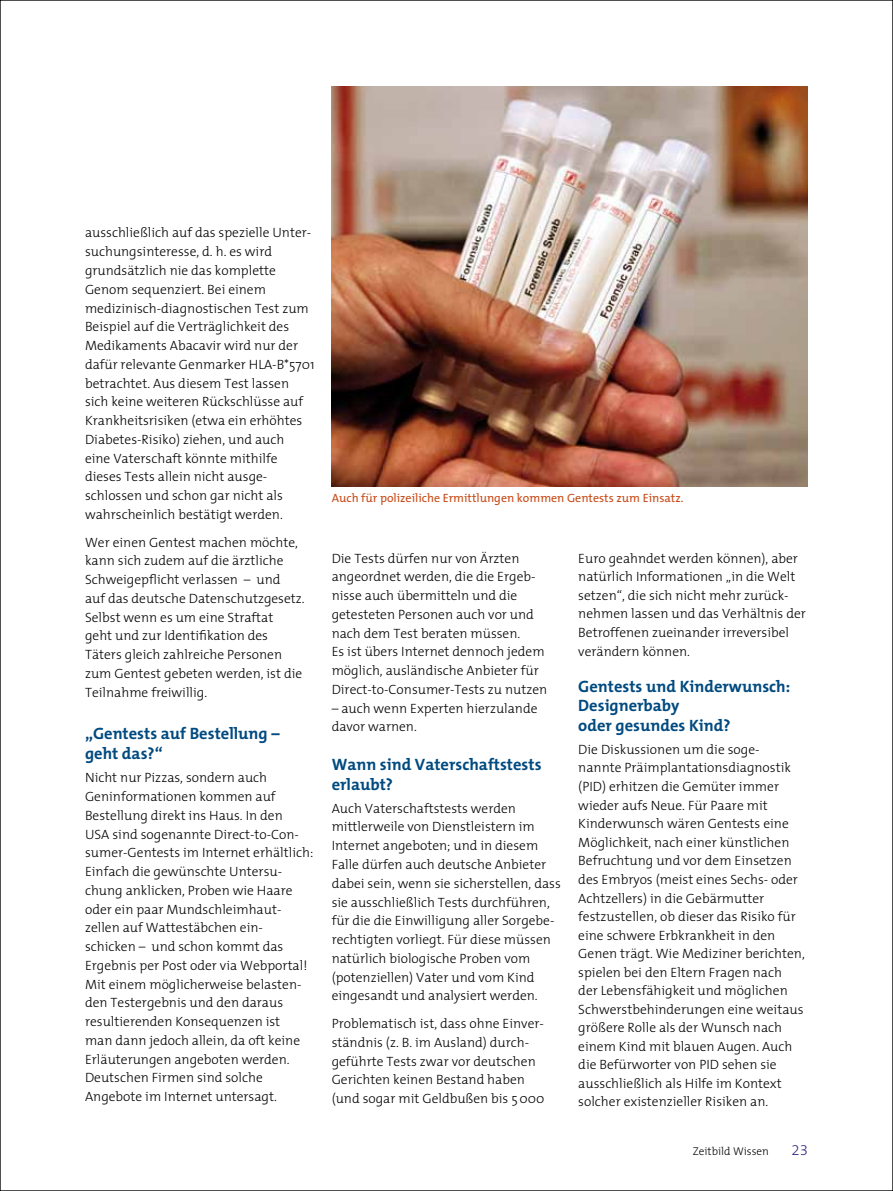
<style>
.page{position:relative;width:893px;height:1191px;background:#fff}
.page>*{position:absolute;margin:0;border:0;box-sizing:border-box;transform-origin:0 0}
.t1{font:700 16.5px/19.8px "The Mix";color:#004a80}
.t2{font:300 15px "The Mix B3";color:#3e2782}
.t3{font:300 13.5px/18.8px "The Mix";color:#000}
.t4{font:12px "The Mix";color:#c84a17}
.t5{font:300 11.25px "The Mix";color:#000}
</style>
<div class="page">
<img style="left:332px;top:86px;width:476px;height:400px">
<p class="t3" style="left:85px;top:223px;width:231px">ausschließlich auf das spezielle Unter&shy;suchungsinteresse, d. h. es wird grundsätzlich nie das komplette Genom sequenziert. Bei einem medizinisch-diagnostischen Test zum Beispiel auf die Verträglichkeit des Medikaments Abacavir wird nur der dafür relevante Genmarker HLA-B*5701 betrachtet. Aus diesem Test lassen sich keine weiteren Rückschlüsse auf Krankheitsrisiken (etwa ein erhöhtes Diabetes-Risiko) ziehen, und auch<br>eine Vaterschaft könnte mithilfe dieses Tests allein nicht ausge&shy;schlossen und schon gar nicht als wahrscheinlich bestätigt werden.</p>
<p class="t3" style="left:85px;top:532px;width:221px">Wer einen Gentest machen möchte, kann sich zudem auf die ärztliche<br>Schweigepflicht verlassen – und<br>auf das deutsche Datenschutzgesetz.<br>Selbst wenn es um eine Straftat<br>geht und zur Identifikation des<br>Täters gleich zahlreiche Personen zum Gentest gebeten werden, ist die<br>Teilnahme freiwillig.</p>
<p class="t1" style="left:85px;top:723px;width:196px">„Gentests auf Bestellung – geht das?“</p>
<p class="t3" style="left:85px;top:768px;width:230px">Nicht nur Pizzas, sondern auch Geninformationen kommen auf Bestellung direkt ins Haus. In den<br>USA sind sogenannte Direct-to-Con&shy;sumer-Gentests im Internet erhältlich:<br>Einfach die gewünschte Untersu&shy;chung anklicken, Proben wie Haare oder ein paar Mundschleimhaut&shy;zellen auf Wattestäbchen ein&shy;schicken – und schon kommt das Ergebnis per Post oder via Webportal!<br>Mit einem möglicherweise belasten&shy;den Testergebnis und den daraus resultierenden Konsequenzen ist<br>man dann jedoch allein, da oft keine Erläuterungen angeboten werden.<br>Deutschen Firmen sind solche Angebote im Internet untersagt.</p>
<p class="t4" style="left:332px;top:487px;width:353px">Auch für polizeiliche Ermittlungen kommen Gentests zum Einsatz.</p>
<p class="t3" style="left:332px;top:548px;width:217px">Die Tests dürfen nur von Ärzten angeordnet werden, die die Ergeb&shy;nisse auch übermitteln und die getesteten Personen auch vor und nach dem Test beraten müssen.<br>Es ist übers Internet dennoch jedem möglich, ausländische Anbieter für Direct-to-Consumer-Tests zu nutzen</p>
<p class="t3" style="left:332px;top:698px;width:207px">– auch wenn Experten hierzulande davor warnen.</p>
<p class="t1" style="left:332px;top:754px;width:211px">Wann sind Vaterschaftstests erlaubt?</p>
<p class="t3" style="left:332px;top:798px;width:231px">Auch Vaterschaftstests werden mittlerweile von Dienstleistern im Internet angeboten; und in diesem Falle dürfen auch deutsche Anbieter dabei sein, wenn sie sicherstellen, dass sie ausschließlich Tests durchführen, für die die Einwilligung aller Sorgebe&shy;rechtigten vorliegt. Für diese müssen natürlich biologische Proben vom (potenziellen) Vater und vom Kind eingesandt und analysiert werden.</p>
<p class="t3" style="left:332px;top:1013px;width:214px">Problematisch ist, dass ohne Einver&shy;ständnis (z. B. im Ausland) durch&shy;geführte Tests zwar vor deutschen Gerichten keinen Bestand haben (und sogar mit Geldbußen bis 5000</p>
<p class="t3" style="left:578px;top:548px;width:229px">Euro geahndet werden können), aber natürlich Informationen „in die Welt setzen“, die sich nicht mehr zurück&shy;nehmen lassen und das Verhältnis der Betroffenen zueinander irreversibel verändern können.</p>
<p class="t1" style="left:578px;top:676px;width:213px">Gentests und Kinderwunsch:<br>Designerbaby<br>oder gesundes Kind?</p>
<p class="t3" style="left:578px;top:739px;width:228px">Die Diskussionen um die soge&shy;nannte Präimplantationsdiagnostik (PID) erhitzen die Gemüter immer wieder aufs Neue. Für Paare mit Kinderwunsch wären Gentests eine Möglichkeit, nach einer künstlichen Befruchtung und vor dem Einsetzen des Embryos (meist eines Sechs- oder Achtzellers) in die Gebärmutter festzustellen, ob dieser das Risiko für eine schwere Erbkrankheit in den Genen trägt. Wie Mediziner berichten, spielen bei den Eltern Fragen nach<br>der Lebensfähigkeit und möglichen Schwerstbehinderungen eine weitaus größere Rolle als der Wunsch nach einem Kind mit blauen Augen. Auch die Befürworter von PID sehen sie ausschließlich als Hilfe im Kontext solcher existenzieller Risiken an.</p>
<p class="t5" style="left:693px;top:1142px;width:78px">Zeitbild Wissen</p>
<p class="t2" style="left:791px;top:1142px;width:18px">23</p>
</div>
